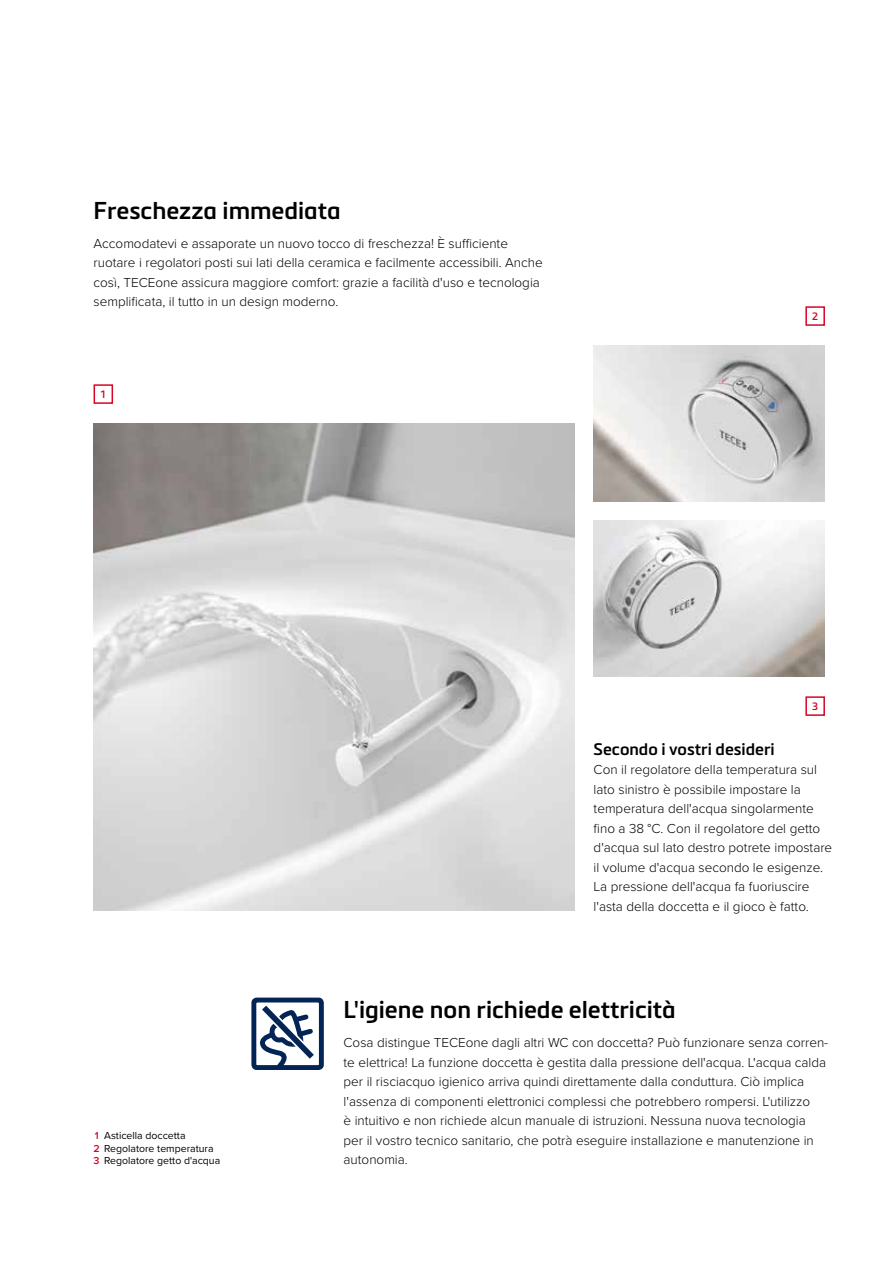
<style>
.page{position:relative;width:893px;height:1263px;background:#fff}
.page>*{position:absolute;margin:0;border:0;box-sizing:border-box;transform-origin:0 0}
.t1{font:600 24px "Metronic Pro";color:#000}
.t2{font:600 16.5px "Metronic Pro";color:#000}
.t3{font:300 13.5px/19.5px "Proxima Nova";color:#000}
.t4{font:10.5px/12.9px "Proxima Nova";color:#000}
.t5{font:600 10.5px "Metronic Pro";color:#d60524}
.s1{font-weight:600;color:#d60524}
</style>
<div class="page">
<img style="left:94px;top:423px;width:481px;height:488px">
<img style="left:594px;top:345px;width:231px;height:156px">
<img style="left:594px;top:521px;width:231px;height:156px">
<div style="left:94px;top:384px;width:19px;height:20px;border:2px solid #d60524"></div>
<div style="left:805px;top:306px;width:20px;height:20px;border:2px solid #d60524"></div>
<div style="left:805px;top:696px;width:20px;height:20px;border:2px solid #d60524"></div>
<svg style="left:251px;top:997px;width:73px;height:73px"></svg>
<h1 class="t1" style="left:94px;top:195px;width:249px">Freschezza immediata</h1>
<p class="t3" style="left:94px;top:233px;width:451px">Accomodatevi e assaporate un nuovo tocco di freschezza! È sufficiente ruotare i regolatori posti sui lati della ceramica e facilmente accessibili. Anche così, TECEone assicura maggiore comfort: grazie a facilità d'uso e tecnologia semplificata, il tutto in un design moderno.</p>
<p class="t5" style="left:100px;top:388px;width:8px">1</p>
<p class="t5" style="left:812px;top:310px;width:8px">2</p>
<p class="t5" style="left:812px;top:700px;width:8px">3</p>
<p class="t2" style="left:594px;top:739px;width:183px">Secondo i vostri desideri</p>
<p class="t3" style="left:594px;top:759px;width:240px">Con il regolatore della temperatura sul lato sinistro è possibile impostare la temperatura dell'acqua singolarmente fino a 38 °C. Con il regolatore del getto d'acqua sul lato destro potrete impostare il volume d'acqua secondo le esigenze.<br>La pressione dell'acqua fa fuoriuscire l'asta della doccetta e il gioco è fatto.</p>
<p class="t4" style="left:94px;top:1128px;width:128px"><span class="s1">1</span> Asticella doccetta<br><span class="s1">2</span> Regolatore temperatura<br><span class="s1">3</span> Regolatore getto d'acqua</p>
<h1 class="t1" style="left:344px;top:995px;width:334px">L'igiene non richiede elettricità</h1>
<p class="t3" style="left:344px;top:1032px;width:486px">Cosa distingue TECEone dagli altri WC con doccetta? Può funzionare senza corren&shy;te elettrica! La funzione doccetta è gestita dalla pressione dell'acqua. L'acqua calda per il risciacquo igienico arriva quindi direttamente dalla conduttura. Ciò implica l'assenza di componenti elettronici complessi che potrebbero rompersi. L'utilizzo<br>è intuitivo e non richiede alcun manuale di istruzioni. Nessuna nuova tecnologia per il vostro tecnico sanitario, che potrà eseguire installazione e manutenzione in autonomia.</p>
</div>
